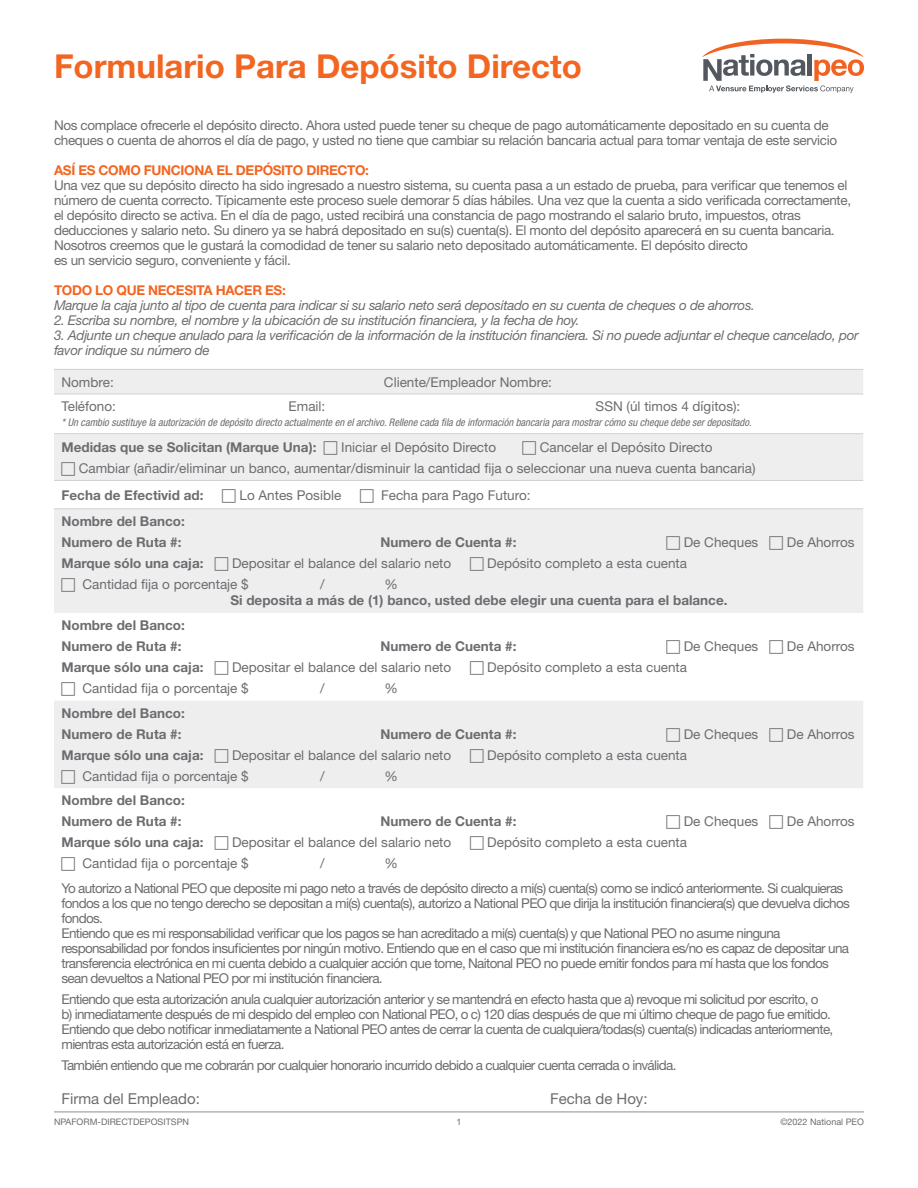
<style>
.page{position:relative;width:918px;height:1188px;background:#fff}
.page>*{position:absolute;margin:0;border:0;box-sizing:border-box;transform-origin:0 0}
.t1{font:700 33px "Helvetica Neue LT Std";color:#f36621}
.t2{font:15px "Helvetica Neue LT Std";color:#6c6d70}
.t3{font:13.5px/15px "Helvetica Neue LT Std";letter-spacing:-.05em;color:#6c6d70}
.t4{font:13.5px/15px "Helvetica Neue LT Std";letter-spacing:-.025em;color:#6c6d70}
.t5{font:13.5px/21px "Helvetica Neue LT Std";color:#6c6d70}
.t6{font:700 13.5px/21px "Helvetica Neue LT Std";color:#6c6d70}
.t7{font:italic 13.5px/15px "Helvetica Neue LT Std";letter-spacing:-.025em;color:#6c6d70}
.t8{font:700 13.5px "Helvetica Neue LT Std";letter-spacing:-.025em;color:#f36621}
.t9{font:italic condensed 10.5px "Helvetica Neue LT Std";color:#6c6d70}
.t10{font:9px "Helvetica Neue LT Std";color:#6c6d70}
</style>
<div class="page">
<hr style="left:54px;top:1112px;width:810px;height:1px;background:#b2b3b7">
<svg style="left:702px;top:39px;width:162px;height:54px"></svg>
<div style="left:54px;top:370px;width:809px;height:418px;background:#eeeeef"></div>
<svg style="left:54px;top:395px;width:809px;height:306px"></svg>
<hr style="left:54px;top:369px;width:809px;height:1px;background:#cfd0d2">
<hr style="left:54px;top:394px;width:809px;height:1px;background:#cfd0d2">
<hr style="left:54px;top:433px;width:809px;height:1px;background:#cfd0d2">
<hr style="left:54px;top:480px;width:809px;height:1px;background:#cfd0d2">
<hr style="left:54px;top:508px;width:809px;height:1px;background:#cfd0d2">
<svg style="left:324px;top:441px;width:13px;height:14px"></svg>
<svg style="left:522px;top:441px;width:14px;height:14px"></svg>
<svg style="left:62px;top:462px;width:13px;height:14px"></svg>
<svg style="left:222px;top:489px;width:14px;height:14px"></svg>
<svg style="left:360px;top:489px;width:14px;height:14px"></svg>
<svg style="left:667px;top:536px;width:13px;height:14px"></svg>
<svg style="left:770px;top:536px;width:13px;height:14px"></svg>
<svg style="left:215px;top:557px;width:13px;height:14px"></svg>
<svg style="left:470px;top:557px;width:14px;height:14px"></svg>
<svg style="left:62px;top:578px;width:13px;height:14px"></svg>
<svg style="left:667px;top:640px;width:13px;height:14px"></svg>
<svg style="left:770px;top:640px;width:13px;height:14px"></svg>
<svg style="left:215px;top:661px;width:13px;height:14px"></svg>
<svg style="left:470px;top:661px;width:14px;height:14px"></svg>
<svg style="left:62px;top:682px;width:13px;height:14px"></svg>
<svg style="left:667px;top:728px;width:13px;height:13px"></svg>
<svg style="left:770px;top:728px;width:13px;height:13px"></svg>
<svg style="left:215px;top:749px;width:13px;height:13px"></svg>
<svg style="left:470px;top:749px;width:14px;height:13px"></svg>
<svg style="left:62px;top:770px;width:13px;height:13px"></svg>
<h1 class="t1" style="left:54px;top:45px;width:529px">Formulario Para Depósito Directo</h1>
<p class="t4" style="left:54px;top:118px;width:785px">Nos complace ofrecerle el depósito directo. Ahora usted puede tener su cheque de pago automáticamente depositado en su cuenta de cheques o cuenta de ahorros el día de pago, y usted no tiene que cambiar su relación bancaria actual para tomar ventaja de este servicio</p>
<p class="t8" style="left:54px;top:162px;width:317px">ASÍ ES COMO FUNCIONA EL DEPÓSITO DIRECTO:</p>
<p class="t4" style="left:54px;top:178px;width:799px">Una vez que su depósito directo ha sido ingresado a nuestro sistema, su cuenta pasa a un estado de prueba, para verificar que tenemos el número de cuenta correcto. Típicamente este proceso suele demorar 5 días hábiles. Una vez que la cuenta a sido verificada correctamente, el depósito directo se activa. En el día de pago, usted recibirá una constancia de pago mostrando el salario bruto, impuestos, otras deducciones y salario neto. Su dinero ya se habrá depositado en su(s) cuenta(s). El monto del depósito aparecerá en su cuenta bancaria.<br>Nosotros creemos que le gustará la comodidad de tener su salario neto depositado automáticamente. El depósito directo<br>es un servicio seguro, conveniente y fácil.</p>
<p class="t8" style="left:54px;top:282px;width:233px">TODO LO QUE NECESITA HACER ES:</p>
<p class="t7" style="left:54px;top:298px;width:702px">Marque la caja junto al tipo de cuenta para indicar si su salario neto será depositado en su cuenta de cheques o de ahorros.</p>
<p class="t7" style="left:54px;top:313px;width:527px">2. Escriba su nombre, el nombre y la ubicación de su institución financiera, y la fecha de hoy.</p>
<p class="t7" style="left:54px;top:328px;width:806px">3. Adjunte un cheque anulado para la verificación de la información de la institución financiera. Si no puede adjuntar el cheque cancelado, por favor indique su número de</p>
<p class="t4" style="left:62px;top:374px;width:54px">Nombre:</p>
<p class="t5" style="left:384px;top:371px;width:170px">Cliente/Empleador Nombre:</p>
<p class="t5" style="left:62px;top:396px;width:56px">Teléfono:</p>
<p class="t4" style="left:289px;top:399px;width:38px">Email:</p>
<p class="t5" style="left:596px;top:396px;width:146px">SSN (úl timos 4 dígitos):</p>
<p class="t9" style="left:62px;top:416px;width:692px">* Un cambio sustituye la autorización de depósito directo actualmente en el archivo. Rellene cada fila de información bancaria para mostrar cómo su cheque debe ser depositado.</p>
<p class="t6" style="left:62px;top:436px;width:256px">Medidas que se Solicitan (Marque Una):</p>
<p class="t5" style="left:341px;top:436px;width:157px">Iniciar el Depósito Directo</p>
<p class="t5" style="left:79px;top:436px;width:678px;text-indent:461px">Cancelar el Depósito Directo<br>Cambiar (añadir/eliminar un banco, aumentar/disminuir la cantidad fija o seleccionar una nueva cuenta bancaria)</p>
<p class="t6" style="left:62px;top:484px;width:143px">Fecha de Efectivid ad:</p>
<p class="t5" style="left:240px;top:485px;width:103px">Lo Antes Posible</p>
<p class="t5" style="left:381px;top:485px;width:151px">Fecha para Pago Futuro:</p>
<p class="t6" style="left:62px;top:510px;width:125px">Nombre del Banco:<br>Numero de Ruta #:</p>
<p class="t6" style="left:380px;top:531px;width:138px">Numero de Cuenta #:</p>
<p class="t5" style="left:684px;top:531px;width:76px">De Cheques</p>
<p class="t5" style="left:787px;top:531px;width:69px">De Ahorros</p>
<p class="t6" style="left:62px;top:552px;width:144px">Marque sólo una caja:</p>
<p class="t5" style="left:232px;top:552px;width:221px">Depositar el balance del salario neto</p>
<p class="t5" style="left:487px;top:552px;width:201px">Depósito completo a esta cuenta</p>
<p class="t5" style="left:83px;top:573px;width:168px">Cantidad fija o porcentaje $</p>
<p class="t4" style="left:320px;top:576px;width:6px">/</p>
<p class="t4" style="left:385px;top:576px;width:15px">%</p>
<p class="t6" style="left:230px;top:590px;width:499px">Si deposita a más de (1) banco, usted debe elegir una cuenta para el balance.</p>
<p class="t6" style="left:62px;top:614px;width:125px">Nombre del Banco:<br>Numero de Ruta #:</p>
<p class="t6" style="left:380px;top:636px;width:138px">Numero de Cuenta #:</p>
<p class="t5" style="left:684px;top:636px;width:76px">De Cheques</p>
<p class="t5" style="left:787px;top:636px;width:69px">De Ahorros</p>
<p class="t6" style="left:62px;top:657px;width:144px">Marque sólo una caja:</p>
<p class="t5" style="left:232px;top:657px;width:221px">Depositar el balance del salario neto</p>
<p class="t5" style="left:487px;top:657px;width:201px">Depósito completo a esta cuenta</p>
<p class="t5" style="left:83px;top:678px;width:168px">Cantidad fija o porcentaje $</p>
<p class="t4" style="left:320px;top:681px;width:6px">/</p>
<p class="t4" style="left:385px;top:681px;width:15px">%</p>
<p class="t6" style="left:62px;top:702px;width:125px">Nombre del Banco:<br>Numero de Ruta #:</p>
<p class="t6" style="left:380px;top:723px;width:138px">Numero de Cuenta #:</p>
<p class="t5" style="left:684px;top:723px;width:76px">De Cheques</p>
<p class="t5" style="left:787px;top:723px;width:69px">De Ahorros</p>
<p class="t6" style="left:62px;top:744px;width:144px">Marque sólo una caja:</p>
<p class="t5" style="left:232px;top:744px;width:221px">Depositar el balance del salario neto</p>
<p class="t5" style="left:487px;top:744px;width:201px">Depósito completo a esta cuenta</p>
<p class="t5" style="left:83px;top:765px;width:168px">Cantidad fija o porcentaje $</p>
<p class="t4" style="left:320px;top:768px;width:6px">/</p>
<p class="t4" style="left:385px;top:768px;width:15px">%</p>
<p class="t6" style="left:62px;top:790px;width:125px">Nombre del Banco:<br>Numero de Ruta #:</p>
<p class="t6" style="left:380px;top:811px;width:138px">Numero de Cuenta #:</p>
<p class="t5" style="left:684px;top:811px;width:76px">De Cheques</p>
<p class="t5" style="left:787px;top:811px;width:69px">De Ahorros</p>
<p class="t6" style="left:62px;top:832px;width:144px">Marque sólo una caja:</p>
<p class="t5" style="left:232px;top:832px;width:221px">Depositar el balance del salario neto</p>
<p class="t5" style="left:487px;top:832px;width:201px">Depósito completo a esta cuenta</p>
<p class="t5" style="left:83px;top:853px;width:168px">Cantidad fija o porcentaje $</p>
<p class="t4" style="left:320px;top:856px;width:6px">/</p>
<p class="t3" style="left:62px;top:851px;width:783px;line-height:24.6px;text-indent:323px">%<br>Yo autorizo a National PEO que deposite mi pago neto a través de depósito directo a mi(s) cuenta(s) como se indicó anteriormente. Si cualquieras</p>
<p class="t3" style="left:62px;top:896px;width:790px">fondos a los que no tengo derecho se depositan a mi(s) cuenta(s), autorizo a National PEO que dirija la institución financiera(s) que devuelva dichos fondos.<br>Entiendo que es mi responsabilidad verificar que los pagos se han acreditado a mi(s) cuenta(s) y que National PEO no asume ninguna responsabilidad por fondos insuficientes por ningún motivo. Entiendo que en el caso que mi institución financiera es/no es capaz de depositar una transferencia electrónica en mi cuenta debido a cualquier acción que tome, Naitonal PEO no puede emitir fondos para mí hasta que los fondos sean devueltos a National PEO por mi institución financiera.</p>
<p class="t3" style="left:62px;top:992px;width:773px">Entiendo que esta autorización anula cualquier autorización anterior y se mantendrá en efecto hasta que a) revoque mi solicitud por escrito, o<br>b) inmediatamente después de mi despido del empleo con National PEO, o c) 120 días después de que mi último cheque de pago fue emitido.<br>Entiendo que debo notificar inmediatamente a National PEO antes de cerrar la cuenta de cualquiera/todas(s) cuenta(s) indicadas anteriormente, mientras esta autorización está en fuerza.</p>
<p class="t3" style="left:62px;top:1058px;width:616px">También entiendo que me cobrarán por cualquier honorario incurrido debido a cualquier cuenta cerrada o inválida.</p>
<p class="t2" style="left:62px;top:1090px;width:140px">Firma del Empleado:</p>
<p class="t2" style="left:550px;top:1090px;width:99px">Fecha de Hoy:</p>
<p class="t10" style="left:54px;top:1117px;width:136px">NPAFORM-DIRECTDEPOSITSPN</p>
<p class="t10" style="left:456px;top:1117px;width:7px">1</p>
<p class="t10" style="left:780px;top:1117px;width:85px">©2022 National PEO</p>
</div>
